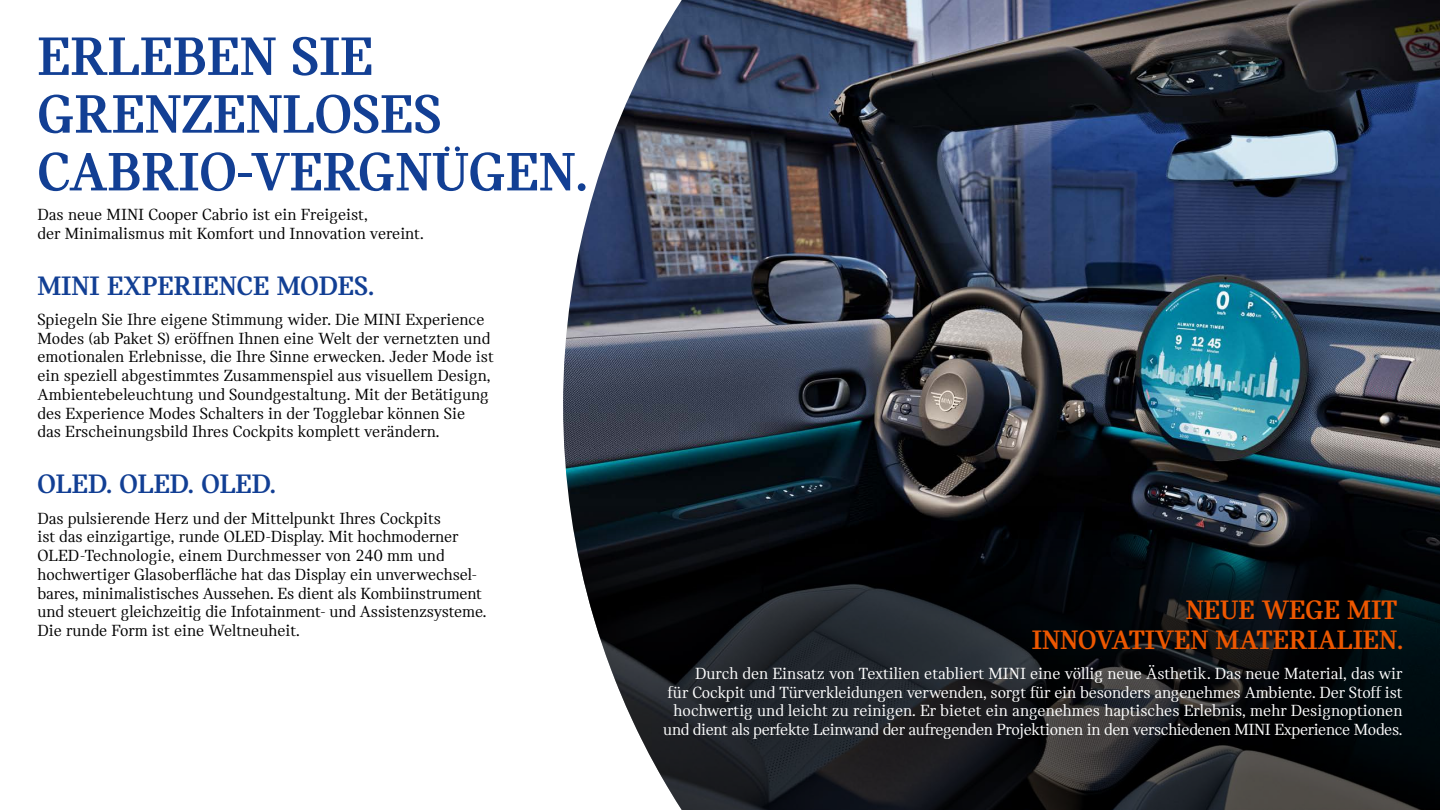
<style>
.page{position:relative;width:1440px;height:810px;background:#fff}
.page>*{position:absolute;margin:0;border:0;box-sizing:border-box;transform-origin:0 0}
.t1{font:57.75px/57.8px "MINI Serif Headline";color:#123f94}
.t2{font:28.5px "MINI Serif Headline";color:#123f94}
.t3{font:28.5px/30px "MINI Serif Headline";color:#ed5700;text-align:right}
.t4{font:17.25px/18.8px "MINI Serif";color:#000}
.t5{font:17.25px/18.8px "MINI Serif";letter-spacing:-.01em;color:#fff;text-align:right}
</style>
<div class="page">
<img style="left:563px;top:0;width:877px;height:810px">
<h1 class="t1" style="left:38px;top:27px;width:552px">ERLEBEN SIE<br>GRENZENLOSES<br>CABRIO-VERGNÜGEN.</h1>
<p class="t4" style="left:38px;top:205px;width:388px">Das neue MINI Cooper Cabrio ist ein Freigeist,<br>der Minimalismus mit Komfort und Innovation vereint.</p>
<h2 class="t2" style="left:38px;top:270px;width:339px">MINI EXPERIENCE MODES.</h2>
<p class="t4" style="left:38px;top:310px;width:458px">Spiegeln Sie Ihre eigene Stimmung wider. Die MINI Experience Modes (ab Paket S) eröffnen Ihnen eine Welt der vernetzten und emotionalen Erlebnisse, die Ihre Sinne erwecken. Jeder Mode ist ein speziell abgestimmtes Zusammenspiel aus visuellem Design, Ambientebeleuchtung und Soundgestaltung. Mit der Betätigung des Experience Modes Schalters in der Togglebar können Sie<br>das Erscheinungsbild Ihres Cockpits komplett verändern.</p>
<h2 class="t2" style="left:38px;top:468px;width:240px">OLED. OLED. OLED.</h2>
<p class="t4" style="left:38px;top:509px;width:451px">Das pulsierende Herz und der Mittelpunkt Ihres Cockpits<br>ist das einzigartige, runde OLED-Display. Mit hochmoderner OLED-Technologie, einem Durchmesser von 240 mm und hochwertiger Glasoberfläche hat das Display ein unverwechsel--- bares, minimalistisches Aussehen. Es dient als Kombiinstrument und steuert gleichzeitig die Infotainment- und Assistenzsysteme.<br>Die runde Form ist eine Weltneuheit.</p>
<h2 class="t3" style="left:1032px;top:594px;width:373px">NEUE WEGE MIT<br>INNOVATIVEN MATERIALIEN.</h2>
<p class="t5" style="left:663px;top:664px;width:741px">Durch den Einsatz von Textilien etabliert MINI eine völlig neue Ästhetik. Das neue Material, das wir<br>für Cockpit und Türverkleidungen verwenden, sorgt für ein besonders angenehmes Ambiente. Der Stoff ist hochwertig und leicht zu reinigen. Er bietet ein angenehmes haptisches Erlebnis, mehr Designoptionen und dient als perfekte Leinwand der aufregenden Projektionen in den verschiedenen MINI Experience Modes.</p>
</div>
